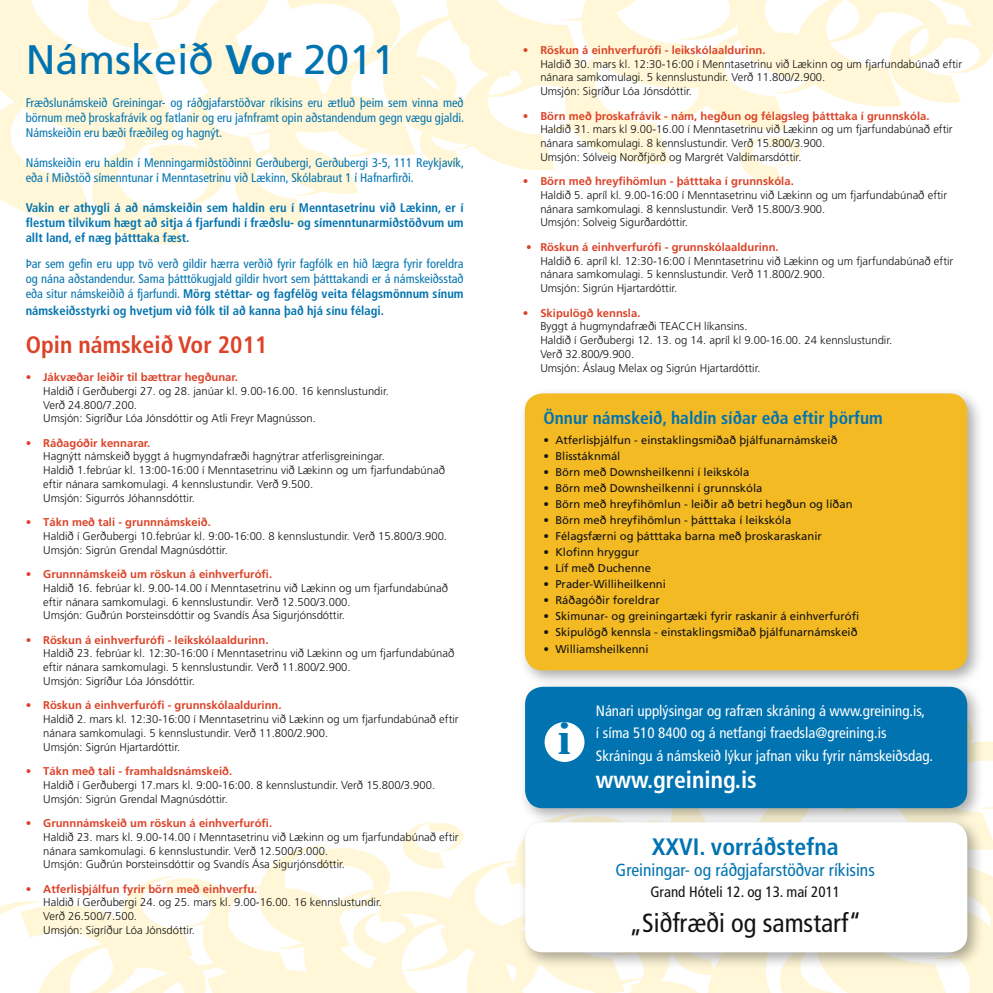
<style>
.page{position:relative;width:993px;height:993px;background:#fff}
.page>*{position:absolute;margin:0;border:0;box-sizing:border-box;transform-origin:0 0}
.t1{font:700 46.25px "Times";color:#0073b0}
.t2{font:41.25px "Frutiger";color:#0073b0}
.t3{font:condensed 26.25px "Frutiger";color:#121212}
.t4{font:700 condensed 23.75px "Frutiger";color:#dc4328}
.t5{font:700 condensed 23.75px "Frutiger";color:#0073b0}
.t6{font:700 condensed 23.75px "Frutiger";color:#fff}
.t7{font:700 condensed 17.5px "Frutiger";color:#0073b0}
.t8{font:condensed 17.5px "Frutiger";color:#0073b0}
.t9{font:condensed 15px/22.5px "Frutiger";color:#fff}
.t10{font:condensed 15px "Frutiger";color:#121212}
.t11{font:condensed 12.5px/15px "Frutiger";color:#0073b0;text-align:justify}
.t12{font:700 condensed 12.5px/15px "Frutiger";color:#0073b0;text-align:justify}
.t13{font:300 11.25px/13.8px "Frutiger";color:#121212}
.t14{font:700 11.25px "Frutiger";color:#dc4328}
.t15{font:11.25px "Frutiger";color:#121212}
.s1{font-weight:700}
</style>
<div class="page">
<svg style="left:0;top:741px;width:992px;height:251px"></svg>
<svg style="left:0;top:0;width:992px;height:245px"></svg>
<div style="left:518px;top:680px;width:466px;height:144px;background:#121212;opacity:.36"></div>
<div style="left:525px;top:686px;width:441px;height:121px;background:#0073b0;border-radius:18px"></div>
<div style="left:544px;top:721px;width:40px;height:40px;background:#fff;border-radius:50%"></div>
<div style="left:518px;top:386px;width:466px;height:301px;background:#121212;opacity:.36"></div>
<div style="left:524px;top:393px;width:442px;height:277px;background:#f4ba24;border-radius:18px"></div>
<div style="left:518px;top:815px;width:466px;height:154px;background:#121212;opacity:.36"></div>
<div style="left:525px;top:822px;width:441px;height:129px;background:#fff;border-radius:18px"></div>
<h2 class="t2" style="left:26px;top:35px;width:371px">Námskeið <span class="s1">Vor</span> 2011</h2>
<p class="t11" style="left:26px;top:95px;width:440px">Fræðslunámskeið Greiningar- og ráðgjafarstöðvar ríkisins eru ætluð þeim sem vinna með börnum með þroskafrávik og fatlanir og eru jafnframt opin aðstandendum gegn vægu gjaldi.<br>Námskeiðin eru bæði fræðileg og hagnýt.</p>
<p class="t11" style="left:26px;top:155px;width:440px">Námskeiðin eru haldin í Menningarmiðstöðinni Gerðubergi, Gerðubergi 3-5, 111 Reykjavík, eða í Miðstöð símenntunar í Menntasetrinu við Lækinn, Skólabraut 1 í Hafnarfirði.</p>
<p class="t12" style="left:26px;top:200px;width:439px">Vakin er athygli á að námskeiðin sem haldin eru í Menntasetrinu við Lækinn, er í flestum tilvikum hægt að sitja á fjarfundi í fræðslu- og símenntunarmiðstöðvum um allt land, ef næg þátttaka fæst.</p>
<p class="t11" style="left:26px;top:256px;width:439px">Þar sem gefin eru upp tvö verð gildir hærra verðið fyrir fagfólk en hið lægra fyrir foreldra og nána aðstandendur. Sama þátttökugjald gildir hvort sem þátttakandi er á námskeiðsstað eða situr námskeiðið á fjarfundi. <span class="s1">Mörg stéttar- og fagfélög veita félagsmönnum sínum</span></p>
<p class="t12" style="left:26px;top:303px;width:359px">námskeiðsstyrki og hvetjum við fólk til að kanna það hjá sínu félagi.</p>
<h3 class="t4" style="left:26px;top:331px;width:243px">Opin námskeið Vor 2011</h3>
<p class="t14" style="left:26px;top:370px;width:214px">• Jákvæðar leiðir til bættrar hegðunar.</p>
<p class="t13" style="left:43px;top:384px;width:347px">Haldið í Gerðubergi 27. og 28. janúar kl. 9.00-16.00. 16 kennslustundir.<br>Verð 24.800/7.200.<br>Umsjón: Sigríður Lóa Jónsdóttir og Atli Freyr Magnússon.</p>
<p class="t14" style="left:26px;top:436px;width:126px">• Ráðagóðir kennarar.</p>
<p class="t13" style="left:43px;top:449px;width:403px">Hagnýtt námskeið byggt á hugmyndafræði hagnýtrar atferlisgreiningar.<br>Haldið 1.febrúar kl. 13:00-16:00 í Menntasetrinu við Lækinn og um fjarfundabúnað eftir nánara samkomulagi. 4 kennslustundir. Verð 9.500.<br>Umsjón: Sigurrós Jóhannsdóttir.</p>
<p class="t14" style="left:26px;top:515px;width:187px">• Tákn með tali - grunnnámskeið.</p>
<p class="t13" style="left:43px;top:529px;width:405px">Haldið í Gerðubergi 10.febrúar kl. 9:00-16:00. 8 kennslustundir. Verð 15.800/3.900.<br>Umsjón: Sigrún Grendal Magnúsdóttir.</p>
<p class="t14" style="left:26px;top:567px;width:248px">• Grunnnámskeið um röskun á einhverfurófi.</p>
<p class="t13" style="left:43px;top:580px;width:406px">Haldið 16. febrúar kl. 9.00-14.00 í Menntasetrinu við Lækinn og um fjarfundabúnað eftir nánara samkomulagi. 6 kennslustundir. Verð 12.500/3.000.<br>Umsjón: Guðrún Þorsteinsdóttir og Svandís Ása Sigurjónsdóttir.</p>
<p class="t14" style="left:26px;top:633px;width:244px">• Röskun á einhverfurófi - leikskólaaldurinn.</p>
<p class="t13" style="left:43px;top:646px;width:412px">Haldið 23. febrúar kl. 12:30-16:00 í Menntasetrinu við Lækinn og um fjarfundabúnað eftir nánara samkomulagi. 5 kennslustundir. Verð 11.800/2.900.<br>Umsjón: Sigríður Lóa Jónsdóttir.</p>
<p class="t14" style="left:26px;top:698px;width:257px">• Röskun á einhverfurófi - grunnskólaaldurinn.</p>
<p class="t13" style="left:43px;top:712px;width:417px">Haldið 2. mars kl. 12:30-16:00 í Menntasetrinu við Lækinn og um fjarfundabúnað eftir nánara samkomulagi. 5 kennslustundir. Verð 11.800/2.900.<br>Umsjón: Sigrún Hjartardóttir.</p>
<p class="t14" style="left:26px;top:764px;width:208px">• Tákn með tali - framhaldsnámskeið.</p>
<p class="t13" style="left:43px;top:777px;width:393px">Haldið í Gerðubergi 17.mars kl. 9:00-16:00. 8 kennslustundir. Verð 15.800/3.900.<br>Umsjón: Sigrún Grendal Magnúsdóttir.</p>
<p class="t14" style="left:26px;top:816px;width:248px">• Grunnnámskeið um röskun á einhverfurófi.</p>
<p class="t13" style="left:43px;top:829px;width:417px">Haldið 23. mars kl. 9.00-14.00 í Menntasetrinu við Lækinn og um fjarfundabúnað eftir nánara samkomulagi. 6 kennslustundir. Verð 12.500/3.000.<br>Umsjón: Guðrún Þorsteinsdóttir og Svandís Ása Sigurjónsdóttir.</p>
<p class="t14" style="left:26px;top:881px;width:233px">• Atferlisþjálfun fyrir börn með einhverfu.</p>
<p class="t13" style="left:43px;top:895px;width:340px">Haldið í Gerðubergi 24. og 25. mars kl. 9.00-16.00. 16 kennslustundir.<br>Verð 26.500/7.500.<br>Umsjón: Sigríður Lóa Jónsdóttir.</p>
<p class="t14" style="left:522px;top:43px;width:244px">• Röskun á einhverfurófi - leikskólaaldurinn.</p>
<p class="t13" style="left:540px;top:57px;width:423px">Haldið 30. mars kl. 12:30-16:00 í Menntasetrinu við Lækinn og um fjarfundabúnað eftir nánara samkomulagi. 5 kennslustundir. Verð 11.800/2.900.<br>Umsjón: Sigríður Lóa Jónsdóttir.</p>
<p class="t14" style="left:522px;top:109px;width:408px">• Börn með þroskafrávik - nám, hegðun og félagsleg þátttaka í grunnskóla.</p>
<p class="t13" style="left:540px;top:122px;width:413px">Haldið 31. mars kl 9.00-16.00 í Menntasetrinu við Lækinn og um fjarfundabúnað eftir nánara samkomulagi. 8 kennslustundir. Verð 15.800/3.900.<br>Umsjón: Sólveig Norðfjörð og Margrét Valdimarsdóttir.</p>
<p class="t14" style="left:522px;top:175px;width:272px">• Börn með hreyfihömlun - þátttaka í grunnskóla.</p>
<p class="t13" style="left:540px;top:188px;width:408px">Haldið 5. apríl kl. 9.00-16:00 í Menntasetrinu við Lækinn og um fjarfundabúnað eftir nánara samkomulagi. 8 kennslustundir. Verð 15.800/3.900.<br>Umsjón: Solveig Sigurðardóttir.</p>
<p class="t14" style="left:526px;top:240px;width:254px">• Röskun á einhverfurófi - grunnskólaaldurinn.</p>
<p class="t13" style="left:540px;top:254px;width:414px">Haldið 6. apríl kl. 12:30-16:00 í Menntasetrinu við Lækinn og um fjarfundabúnað eftir nánara samkomulagi. 5 kennslustundir. Verð 11.800/2.900.<br>Umsjón: Sigrún Hjartardóttir.</p>
<p class="t14" style="left:522px;top:306px;width:119px">• Skipulögð kennsla.</p>
<p class="t13" style="left:540px;top:319px;width:353px">Byggt á hugmyndafræði TEACCH líkansins.<br>Haldið í Gerðubergi 12. 13. og 14. apríl kl 9.00-16.00. 24 kennslustundir.<br>Verð 32.800/9.900.<br>Umsjón: Áslaug Melax og Sigrún Hjartardóttir.</p>
<h3 class="t7" style="left:543px;top:407px;width:341px">Önnur námskeið, haldin síðar eða eftir þörfum</h3>
<p class="t15" style="left:543px;top:433px;width:295px">• Atferlisþjálfun - einstaklingsmiðað þjálfunarnámskeið</p>
<p class="t15" style="left:543px;top:449px;width:78px">• Blisstáknmál</p>
<p class="t15" style="left:543px;top:465px;width:207px">• Börn með Downsheilkenni í leikskóla</p>
<p class="t15" style="left:543px;top:481px;width:220px">• Börn með Downsheilkenni í grunnskóla</p>
<p class="t15" style="left:543px;top:497px;width:310px">• Börn með hreyfihömlun - leiðir að betri hegðun og líðan</p>
<p class="t15" style="left:543px;top:513px;width:249px">• Börn með hreyfihömlun - þátttaka í leikskóla</p>
<p class="t15" style="left:543px;top:529px;width:280px">• Félagsfærni og þátttaka barna með þroskaraskanir</p>
<p class="t15" style="left:543px;top:545px;width:97px">• Klofinn hryggur</p>
<p class="t15" style="left:543px;top:561px;width:109px">• Líf með Duchenne</p>
<p class="t15" style="left:543px;top:577px;width:124px">• Prader-Williheilkenni</p>
<p class="t15" style="left:543px;top:593px;width:118px">• Ráðagóðir foreldrar</p>
<p class="t15" style="left:543px;top:609px;width:317px">• Skimunar- og greiningartæki fyrir raskanir á einhverfurófi</p>
<p class="t15" style="left:543px;top:625px;width:315px">• Skipulögð kennsla - einstaklingsmiðað þjálfunarnámskeið</p>
<p class="t15" style="left:543px;top:641px;width:107px">• Williamsheilkenni</p>
<h1 class="t1" style="left:558px;top:694px;width:14px">i</h1>
<h3 class="t9" style="left:595px;top:699px;width:339px">Nánari upplýsingar og rafræn skráning á www.greining.is,<br>í síma 510 8400 og á netfangi fraedsla@greining.is<br>Skráningu á námskeið lýkur jafnan viku fyrir námskeiðsdag.</h3>
<h3 class="t6" style="left:595px;top:765px;width:162px">www.greining.is</h3>
<h3 class="t5" style="left:651px;top:832px;width:188px">XXVI. vorráðstefna</h3>
<h3 class="t8" style="left:615px;top:858px;width:261px">Greiningar- og ráðgjafarstöðvar ríkisins</h3>
<h3 class="t10" style="left:650px;top:882px;width:191px">Grand Hóteli 12. og 13. maí 2011</h3>
<h3 class="t3" style="left:628px;top:907px;width:234px">„Siðfræði og samstarf“</h3>
</div>
